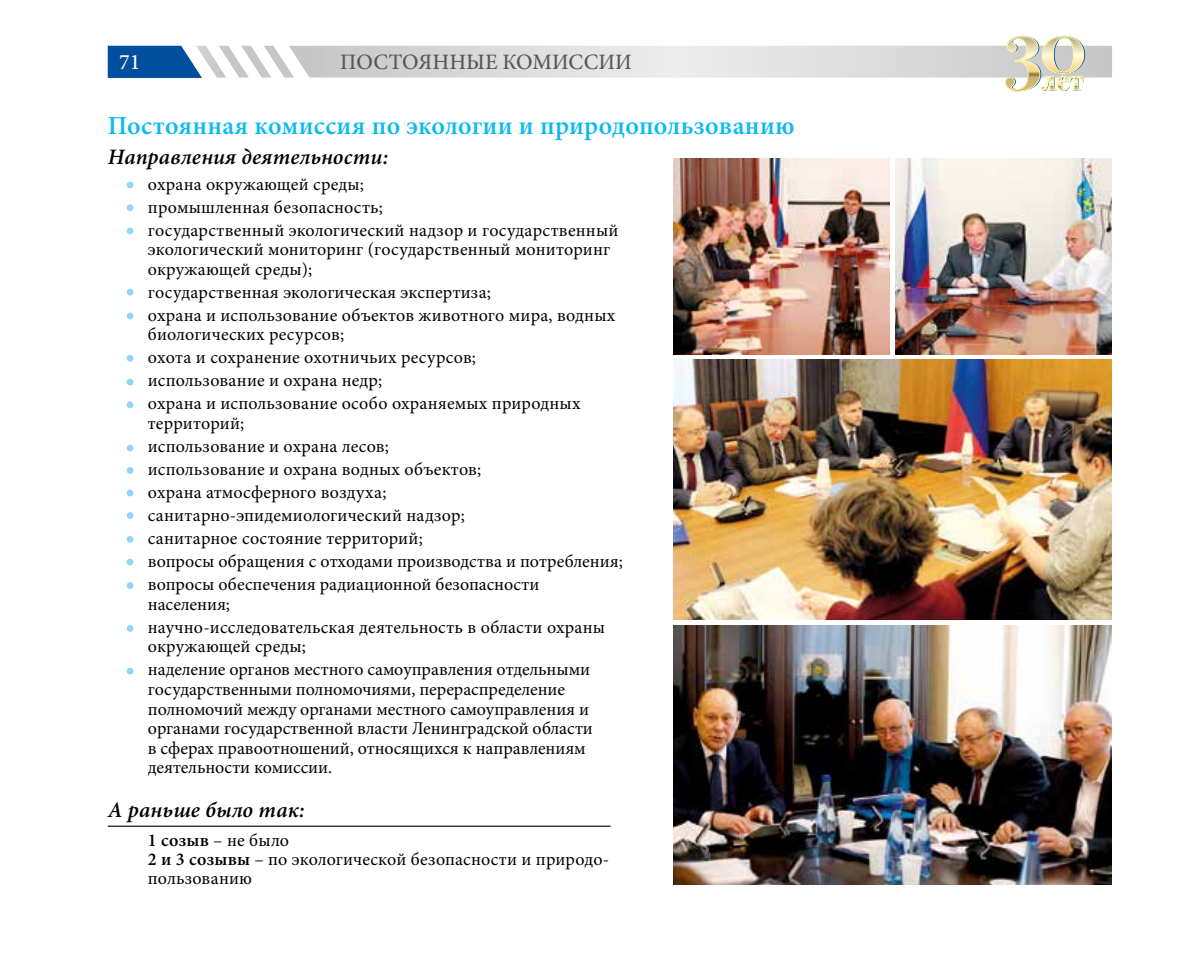
<style>
.page{position:relative;width:1191px;height:964px;background:#fff}
.page>*{position:absolute;margin:0;border:0;box-sizing:border-box;transform-origin:0 0}
.t1{font:600 26px "Minion Pro";letter-spacing:.01em;color:#0bbbef}
.t2{font:italic 600 22px "Minion Pro";letter-spacing:.01em;color:#000}
.t3{font:500 22px "Minion Pro";color:#575756}
.t4{font:500 22px "Minion Pro";color:#fff}
.t5{font:18px/23px "Minion Pro";letter-spacing:.005em;color:#000}
.s1{font-weight:600}
</style>
<div class="page">
<svg style="left:108px;top:36px;width:1004px;height:55px"></svg>
<img style="left:673px;top:360px;width:438px;height:259px">
<img style="left:895px;top:158px;width:216px;height:197px">
<img style="left:673px;top:625px;width:438px;height:259px">
<img style="left:673px;top:158px;width:216px;height:197px">
<svg style="left:127px;top:182px;width:6px;height:6px"></svg>
<div style="left:127px;top:204px;width:6px;height:7px;background:#93d5f6;border-radius:50%"></div>
<div style="left:127px;top:227px;width:6px;height:7px;background:#93d5f6;border-radius:50%"></div>
<div style="left:127px;top:289px;width:6px;height:7px;background:#93d5f6;border-radius:50%"></div>
<svg style="left:127px;top:313px;width:6px;height:6px"></svg>
<div style="left:127px;top:355px;width:6px;height:7px;background:#93d5f6;border-radius:50%"></div>
<svg style="left:127px;top:379px;width:6px;height:6px"></svg>
<div style="left:127px;top:401px;width:6px;height:7px;background:#93d5f6;border-radius:50%"></div>
<svg style="left:127px;top:445px;width:6px;height:6px"></svg>
<div style="left:127px;top:467px;width:6px;height:7px;background:#93d5f6;border-radius:50%"></div>
<div style="left:127px;top:489px;width:6px;height:7px;background:#93d5f6;border-radius:50%"></div>
<div style="left:127px;top:512px;width:6px;height:7px;background:#93d5f6;border-radius:50%"></div>
<div style="left:127px;top:536px;width:6px;height:7px;background:#93d5f6;border-radius:50%"></div>
<svg style="left:127px;top:559px;width:6px;height:6px"></svg>
<div style="left:127px;top:582px;width:6px;height:7px;background:#93d5f6;border-radius:50%"></div>
<div style="left:127px;top:625px;width:6px;height:7px;background:#93d5f6;border-radius:50%"></div>
<svg style="left:127px;top:668px;width:6px;height:6px"></svg>
<hr style="left:108px;top:825px;width:502px;height:2px;background:#000">
<p class="t4" style="left:119px;top:47px;width:23px">71</p>
<p class="t3" style="left:340px;top:47px;width:293px">ПОСТОЯННЫЕ КОМИССИИ</p>
<h1 class="t1" style="left:108px;top:107px;width:688px">Постоянная комиссия по экологии и природопользованию</h1>
<p class="t2" style="left:108px;top:142px;width:282px">Направления деятельности:</p>
<p class="t5" style="left:148px;top:172px;width:472px">охрана окружающей среды;<br>промышленная безопасность;<br>государственный экологический надзор и государственный</p>
<p class="t5" style="left:148px;top:240px;width:464px;line-height:19.6px">экологический мониторинг (государственный мониторинг окружающей среды);</p>
<p class="t5" style="left:148px;top:281px;width:469px">государственная экологическая экспертиза;<br>охрана и использование объектов животного мира, водных</p>
<p class="t5" style="left:148px;top:323px;width:434px">биологических ресурсов;<br>охота и сохранение охотничьих ресурсов; использование и охрана недр;<br>охрана и использование особо охраняемых природных</p>
<p class="t5" style="left:148px;top:412px;width:476px">территорий;<br>использование и охрана лесов;<br>использование и охрана водных объектов;<br>охрана атмосферного воздуха; санитарно-эпидемиологический надзор;<br>санитарное состояние территорий;<br>вопросы обращения с отходами производства и потребления; вопросы обеспечения радиационной безопасности</p>
<p class="t5" style="left:148px;top:592px;width:459px">населения;<br>научно-исследовательская деятельность в области охраны</p>
<p class="t5" style="left:148px;top:635px;width:444px">окружающей среды;<br>наделение органов местного самоуправления отдельными</p>
<p class="t5" style="left:148px;top:679px;width:446px;line-height:19.6px">государственными полномочиями, перераспределение полномочий между органами местного самоуправления и органами государственной власти Ленинградской области в сферах правоотношений, относящихся к направлениям деятельности комиссии.</p>
<p class="t2" style="left:108px;top:794px;width:198px">А раньше было так:</p>
<p class="t5" style="left:148px;top:831px;width:463px;line-height:19px"><span class="s1">1 созыв</span> – не было<br><span class="s1">2 и 3 созывы</span> – по экологической безопасности и природо&shy;пользованию</p>
</div>
